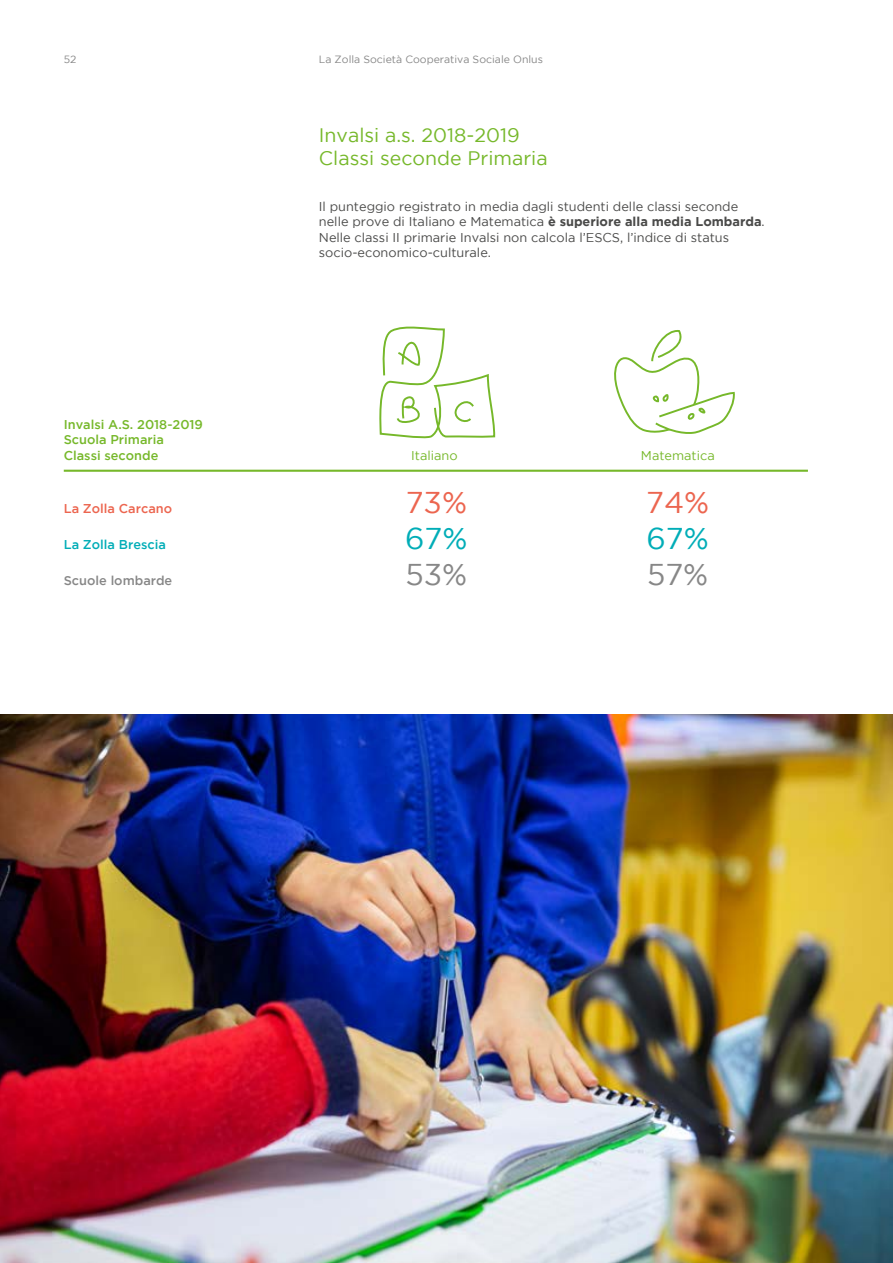
<style>
.page{position:relative;width:893px;height:1263px;background:#fff}
.page>*{position:absolute;margin:0;border:0;box-sizing:border-box;transform-origin:0 0}
.t1{font:30px "Gotham";color:#ec654f}
.t2{font:30px "Gotham";color:#00adb7}
.t3{font:30px "Gotham";color:#878787}
.t4{font:19.5px/23.4px "Gotham";color:#76b82a}
.t5{font:12.75px/15.3px "Gotham";color:#4a4a49}
.t6{font:500 12.75px/15.3px "Gotham";color:#76b82a}
.t7{font:12.75px "Gotham";color:#76b82a}
.t8{font:500 12.75px "Gotham";color:#ec654f}
.t9{font:500 12.75px "Gotham";color:#00adb7}
.t10{font:500 12.75px "Gotham";color:#878787}
.t11{font:10.5px "Gotham";color:#878787}
.s1{font-weight:700}
</style>
<div class="page">
<hr style="left:64px;top:470px;width:744px;height:2px;background:#76b82a">
<svg style="left:379px;top:326px;width:117px;height:113px"></svg>
<svg style="left:614px;top:330px;width:121px;height:104px"></svg>
<img style="left:0;top:714px;width:893px;height:549px">
<p class="t11" style="left:64px;top:53px;width:14px">52</p>
<p class="t11" style="left:319px;top:53px;width:226px">La Zolla Società Cooperativa Sociale Onlus</p>
<p class="t6" style="left:64px;top:417px;width:141px">Invalsi A.S. 2018-2019<br>Scuola Primaria<br>Classi seconde</p>
<p class="t8" style="left:64px;top:501px;width:110px">La Zolla Carcano</p>
<p class="t9" style="left:64px;top:537px;width:104px">La Zolla Brescia</p>
<p class="t10" style="left:64px;top:573px;width:110px">Scuole lombarde</p>
<h2 class="t4" style="left:319px;top:123px;width:230px">Invalsi a.s. 2018-2019<br>Classi seconde Primaria</h2>
<p class="t5" style="left:319px;top:199px;width:447px">Il punteggio registrato in media dagli studenti delle classi seconde nelle prove di Italiano e Matematica <span class="s1">è superiore alla media Lombarda</span>.<br>Nelle classi II primarie Invalsi non calcola l’ESCS, l’indice di status socio-economico-culturale.</p>
<p class="t7" style="left:411px;top:449px;width:48px">Italiano</p>
<p class="t7" style="left:641px;top:449px;width:75px">Matematica</p>
<h1 class="t1" style="left:406px;top:486px;width:63px">73%</h1>
<h1 class="t2" style="left:405px;top:522px;width:64px">67%</h1>
<h1 class="t3" style="left:405px;top:558px;width:63px">53%</h1>
<h1 class="t1" style="left:646px;top:486px;width:65px">74%</h1>
<h1 class="t2" style="left:646px;top:522px;width:64px">67%</h1>
<h1 class="t3" style="left:647px;top:558px;width:63px">57%</h1>
</div>
